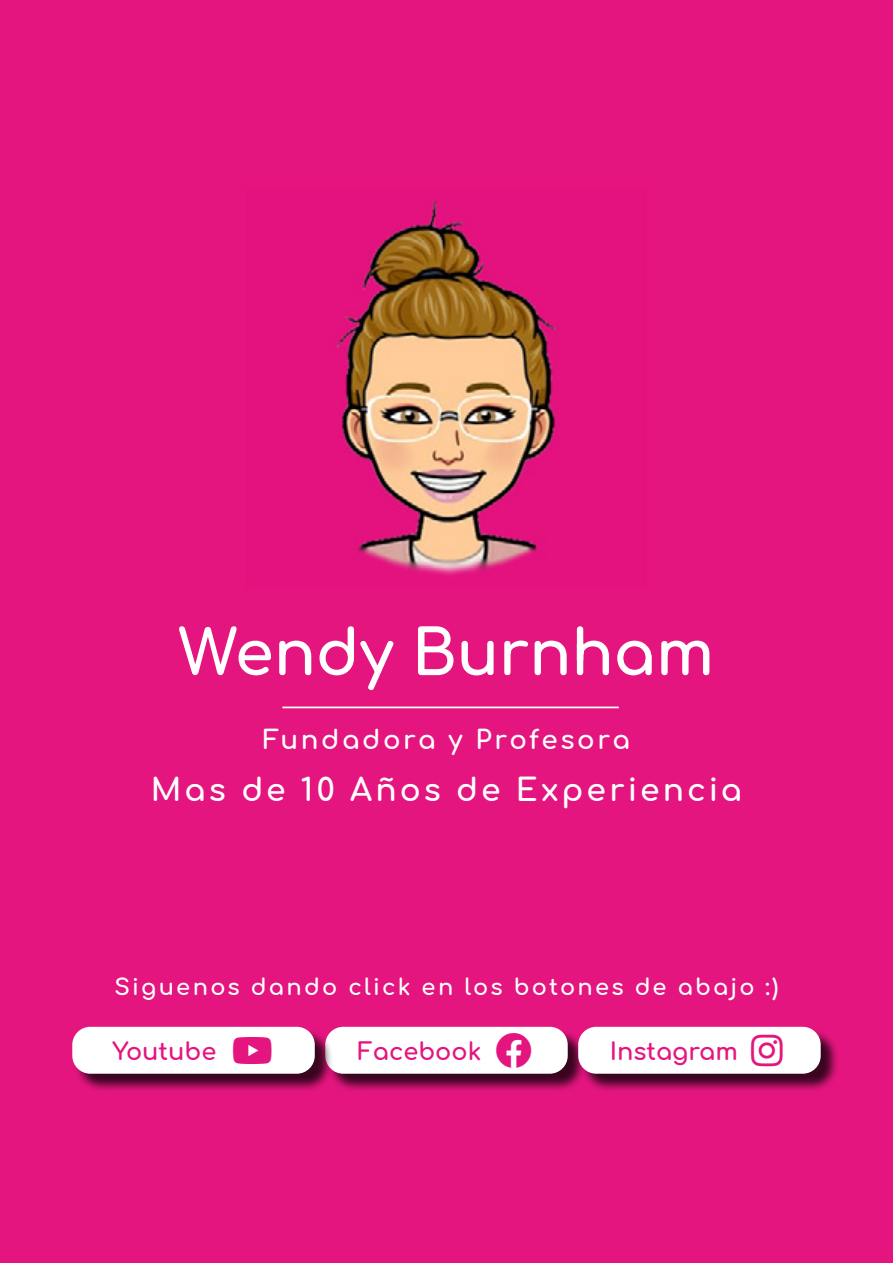
<style>
.page{position:relative;width:893px;height:1263px;background:#e4157f}
.page>*{position:absolute;margin:0;border:0;box-sizing:border-box;transform-origin:0 0}
.t1{font:700 62.55px "Comfortaa";letter-spacing:-.005em;color:#fff}
.t2{font:700 31.2px "Comfortaa";letter-spacing:.1em;color:#fff}
.t3{font:700 26.1px "Comfortaa";letter-spacing:.1em;color:#fff}
.t4{font:700 24px "Comfortaa";color:#e4157e}
.t5{font:700 22.5px "Comfortaa";letter-spacing:.1em;color:#fff}
</style>
<div class="page">
<hr style="left:282px;top:706px;width:337px;height:2px;background:#fff">
<img style="left:332px;top:200px;width:224px;height:375px">
<div style="left:328px;top:1029px;width:258px;height:63px;background:#000;opacity:.75"></div>
<div style="left:325px;top:1027px;width:243px;height:47px;background:#fff;border-radius:18px"></div>
<div style="left:75px;top:1029px;width:258px;height:63px;background:#000;opacity:.75"></div>
<div style="left:72px;top:1027px;width:243px;height:47px;background:#fff;border-radius:18px"></div>
<div style="left:581px;top:1029px;width:258px;height:63px;background:#000;opacity:.75"></div>
<div style="left:578px;top:1027px;width:243px;height:47px;background:#fff;border-radius:18px"></div>
<h1 class="t1" style="left:179px;top:596px;width:537px">Wendy Burnham</h1>
<p class="t3" style="left:263px;top:716px;width:368px">Fundadora y Profesora</p>
<h2 class="t2" style="left:151px;top:761px;width:593px">Mas de 10 Años de Experiencia</h2>
<p class="t5" style="left:115px;top:966px;width:665px">Siguenos dando click en los botones de abajo :)</p>
<p class="t4" style="left:112px;top:1029px;width:106px">Youtube</p>
<p class="t4" style="left:358px;top:1029px;width:125px">Facebook</p>
<p class="t4" style="left:610px;top:1029px;width:130px">Instagram</p>
</div>
